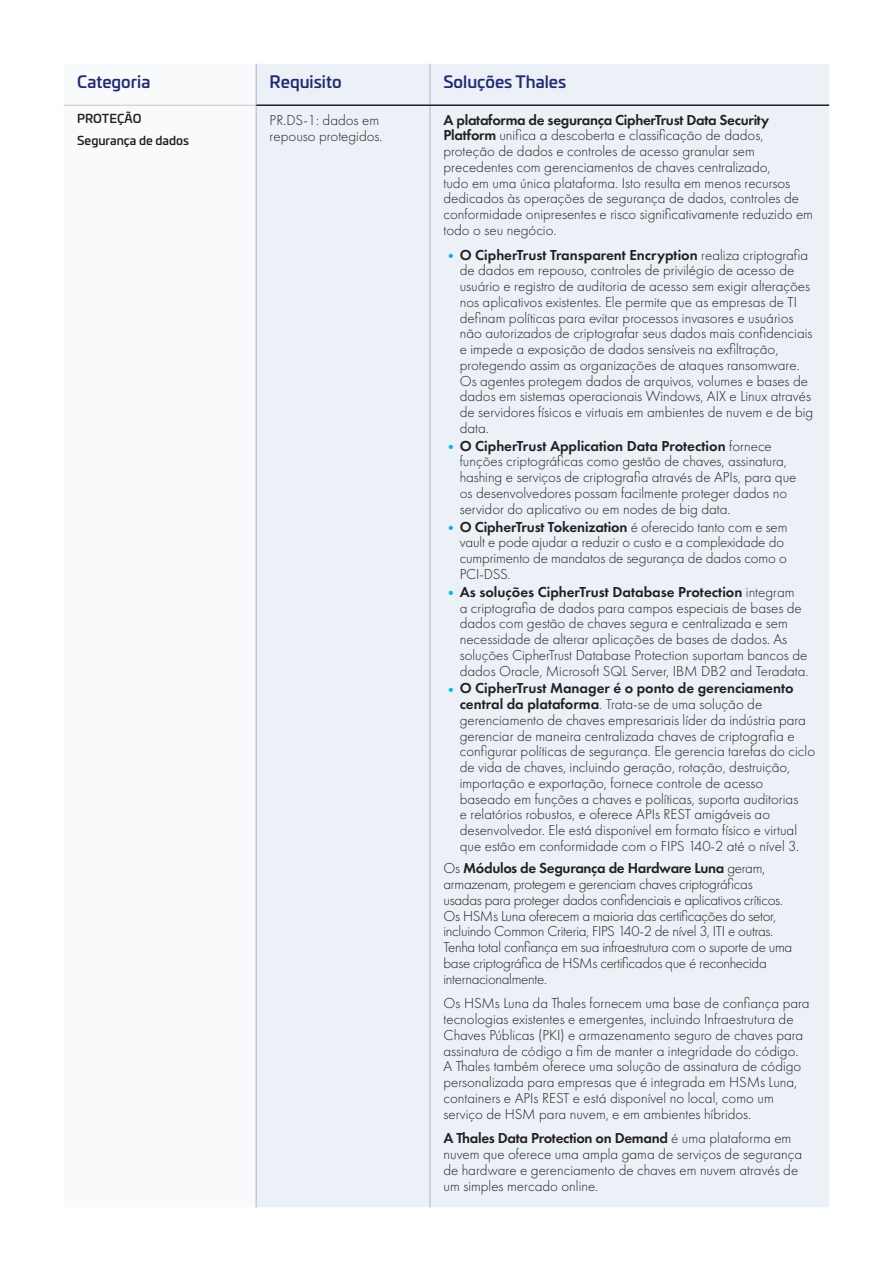
<style>
.page{position:relative;width:893px;height:1263px;background:#fff}
.page>*{position:absolute;margin:0;border:0;box-sizing:border-box;transform-origin:0 0}
.t1{font:500 16.5px "Univia Pro";color:#222a75}
.t2{font:300 15px/15.8px "Futura PT";color:#231f20}
.t3{font:300 15px/15.8px "Futura PT";letter-spacing:-.02em;color:#231f20}
.t4{font:500 12px/22.5px "Univia Pro";color:#231f20}
.s1{font-weight:600}
.s2{color:#00badf}
</style>
<div class="page">
<svg style="left:64px;top:64px;width:192px;height:1143px"></svg>
<div style="left:257px;top:64px;width:572px;height:1143px;background:#ecf1f7"></div>
<hr style="left:64px;top:105px;width:192px;height:1px;background:#c7c8ca">
<hr style="left:256px;top:64px;width:1px;height:41px;background:#b1b0d0">
<hr style="left:430px;top:64px;width:1px;height:40px;background:#b1b0d0">
<hr style="left:256px;top:105px;width:1px;height:1102px;background:#b1b0d0">
<hr style="left:430px;top:106px;width:1px;height:1101px;background:#b1b0d0">
<hr style="left:256px;top:104px;width:174px;height:2px;background:#231f20">
<hr style="left:430px;top:104px;width:399px;height:2px;background:#231f20">
<p class="t1" style="left:77px;top:69px;width:75px">Categoria</p>
<p class="t1" style="left:270px;top:69px;width:73px">Requisito</p>
<p class="t1" style="left:443px;top:69px;width:124px">Soluções Thales</p>
<p class="t4" style="left:77px;top:106px;width:113px">PROTEÇÃO<br>Segurança de dados</p>
<p class="t2" style="left:270px;top:111px;width:114px;line-height:16.5px">PR.DS-1: dados em repouso protegidos.</p>
<p class="t2" style="left:443px;top:112px;width:371px"><span class="s1">A plataforma de segurança CipherTrust Data Security Platform</span> unifica a descoberta e classificação de dados, proteção de dados e controles de acesso granular sem precedentes com gerenciamentos de chaves centralizado,<br>tudo em uma única plataforma. Isto resulta em menos recursos dedicados às operações de segurança de dados, controles de conformidade onipresentes e risco significativamente reduzido em todo o seu negócio.</p>
<p class="t2" style="left:460px;top:247px;width:355px;text-indent:-16px"><span class="s2">•</span><span class="s1">O CipherTrust Transparent Encryption</span> realiza criptografia de dados em repouso, controles de privilégio de acesso de usuário e registro de auditoria de acesso sem exigir alterações nos aplicativos existentes. Ele permite que as empresas de TI definam políticas para evitar processos invasores e usuários não autorizados de criptografar seus dados mais confidenciais e impede a exposição de dados sensíveis na exfiltração, protegendo assim as organizações de ataques ransomware.<br>Os agentes protegem dados de arquivos, volumes e bases de dados em sistemas operacionais Windows, AIX e Linux através de servidores físicos e virtuais em ambientes de nuvem e de big data.</p>
<p class="t2" style="left:460px;top:438px;width:338px;text-indent:-16px"><span class="s2">•</span><span class="s1">O CipherTrust Application Data Protection</span> fornece funções criptográficas como gestão de chaves, assinatura, hashing e serviços de criptografia através de APIs, para que os desenvolvedores possam facilmente proteger dados no servidor do aplicativo ou em nodes de big data.</p>
<p class="t2" style="left:460px;top:519px;width:329px;text-indent:-16px"><span class="s2">•</span><span class="s1">O CipherTrust Tokenization</span> é oferecido tanto com e sem vault e pode ajudar a reduzir o custo e a complexidade do cumprimento de mandatos de segurança de dados como o PCI-DSS.</p>
<p class="t2" style="left:460px;top:584px;width:350px;text-indent:-16px"><span class="s2">•</span><span class="s1">As soluções CipherTrust Database Protection</span> integram<br>a criptografia de dados para campos especiais de bases de dados com gestão de chaves segura e centralizada e sem necessidade de alterar aplicações de bases de dados. As soluções CipherTrust Database Protection suportam bancos de dados Oracle, Microsoft SQL Server, IBM DB2 and Teradata.</p>
<p class="t2" style="left:460px;top:681px;width:357px;text-indent:-16px"><span class="s2">•</span><span class="s1">O CipherTrust Manager é o ponto de gerenciamento central da plataforma</span>. Trata-se de uma solução de gerenciamento de chaves empresariais líder da indústria para gerenciar de maneira centralizada chaves de criptografia e configurar políticas de segurança. Ele gerencia tarefas do ciclo de vida de chaves, incluindo geração, rotação, destruição, importação e exportação, fornece controle de acesso baseado em funções a chaves e políticas, suporta auditorias<br>e relatórios robustos, e oferece APIs REST amigáveis ao desenvolvedor. Ele está disponível em formato físico e virtual que estão em conformidade com o FIPS 140-2 até o nível 3.</p>
<p class="t3" style="left:443px;top:861px;width:350px">Os <span class="s1">Módulos de Segurança de Hardware Luna</span> geram, armazenam, protegem e gerenciam chaves criptográficas usadas para proteger dados confidenciais e aplicativos críticos.<br>Os HSMs Luna oferecem a maioria das certificações do setor, incluindo Common Criteria, FIPS 140-2 de nível 3, ITI e outras.<br>Tenha total confiança em sua infraestrutura com o suporte de uma base criptográfica de HSMs certificados que é reconhecida internacionalmente.</p>
<p class="t2" style="left:443px;top:996px;width:368px">Os HSMs Luna da Thales fornecem uma base de confiança para tecnologias existentes e emergentes, incluindo Infraestrutura de Chaves Públicas (PKI) e armazenamento seguro de chaves para assinatura de código a fim de manter a integridade do código.<br>A Thales também oferece uma solução de assinatura de código personalizada para empresas que é integrada em HSMs Luna, containers e APIs REST e está disponível no local, como um serviço de HSM para nuvem, e em ambientes híbridos.</p>
<p class="t2" style="left:443px;top:1130px;width:360px"><span class="s1">A Thales Data Protection on Demand</span> é uma plataforma em nuvem que oferece uma ampla gama de serviços de segurança de hardware e gerenciamento de chaves em nuvem através de um simples mercado online.</p>
</div>
